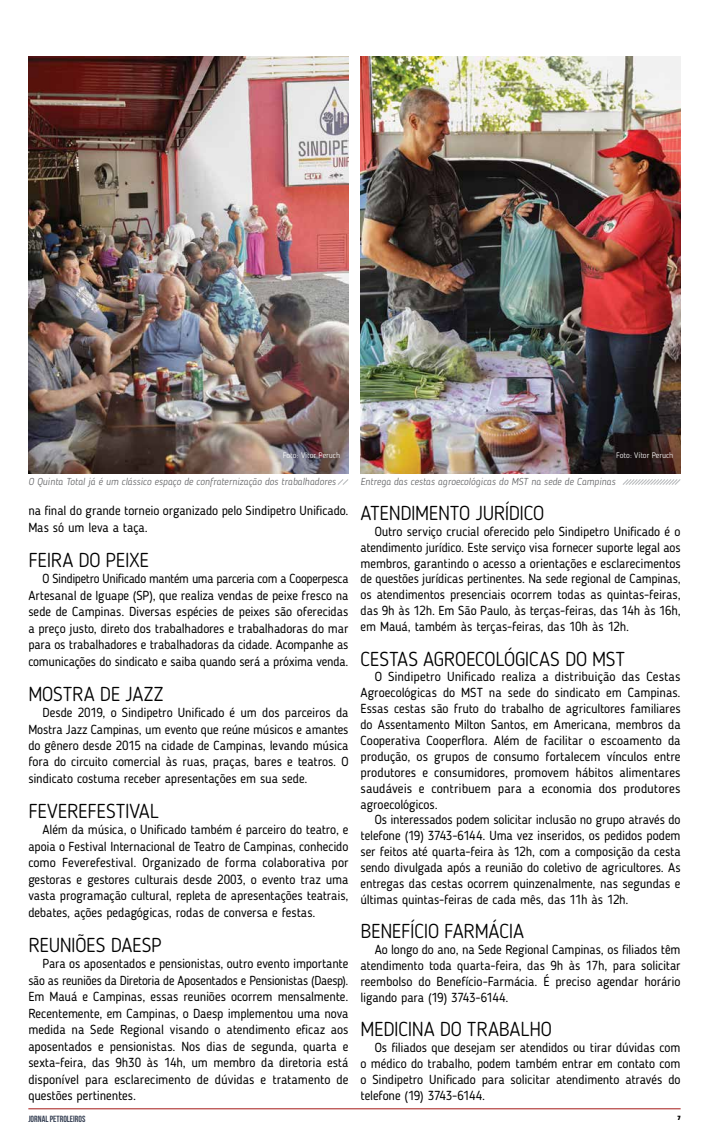
<style>
.page{position:relative;width:709px;height:1134px;background:#fff}
.page>*{position:absolute;margin:0;border:0;box-sizing:border-box;transform-origin:0 0}
.t1{font:300 20px "Blogger Sans";letter-spacing:-.01em;color:#000}
.t2{font:13px/15.9px "Blogger Sans";letter-spacing:-.01em;color:#000;text-align:justify}
.t3{font:italic 300 10px "Blogger Sans";color:#636466}
.t4{font:9px "Bebas Neue";color:#353f53}
.t5{font:300 8px "Blogger Sans";color:#fff}
.t6{font:900 6px "Roihu";color:#000}
</style>
<div class="page">
<hr style="left:28px;top:1108px;width:652px;height:1px;background:#a51815">
<img style="left:28px;top:57px;width:320px;height:417px">
<img style="left:360px;top:57px;width:320px;height:417px">
<svg style="left:622px;top:479px;width:59px;height:6px"></svg>
<svg style="left:337px;top:479px;width:12px;height:6px"></svg>
<p class="t5" style="left:283px;top:451px;width:59px">Foto: Vítor Peruch</p>
<p class="t5" style="left:616px;top:451px;width:59px">Foto: Vítor Peruch</p>
<p class="t3" style="left:29px;top:476px;width:309px">O Quinta Total já é um clássico espaço de confraternização dos trabalhadores</p>
<p class="t3" style="left:360px;top:476px;width:256px">Entrega das cestas agroecológicas do MST na sede de Campinas</p>
<p class="t2" style="left:28px;top:502px;width:322px;line-height:16.9px">na final do grande torneio organizado pelo Sindipetro Unificado.<br>Mas só um leva a taça.</p>
<h1 class="t1" style="left:28px;top:548px;width:122px">FEIRA DO PEIXE</h1>
<p class="t2" style="left:28px;top:570px;width:322px;line-height:16.5px;text-indent:14px">O Sindipetro Unificado mantém uma parceria com a Cooperpesca Artesanal de Iguape (SP), que realiza vendas de peixe fresco na sede de Campinas. Diversas espécies de peixes são oferecidas a preço justo, direto dos trabalhadores e trabalhadoras do mar para os trabalhadores e trabalhadoras da cidade. Acompanhe as comunicações do sindicato e saiba quando será a próxima venda.</p>
<h1 class="t1" style="left:28px;top:682px;width:137px">MOSTRA DE JAZZ</h1>
<p class="t2" style="left:28px;top:704px;width:322px;line-height:16.5px;text-indent:14px">Desde 2019, o Sindipetro Unificado é um dos parceiros da Mostra Jazz Campinas, um evento que reúne músicos e amantes do gênero desde 2015 na cidade de Campinas, levando música fora do circuito comercial às ruas, praças, bares e teatros. O sindicato costuma receber apresentações em sua sede.</p>
<h1 class="t1" style="left:28px;top:799px;width:132px">FEVEREFESTIVAL</h1>
<p class="t2" style="left:28px;top:822px;width:321px;line-height:16.5px;text-indent:14px">Além da música, o Unificado também é parceiro do teatro, e apoia o Festival Internacional de Teatro de Campinas, conhecido como Feverefestival. Organizado de forma colaborativa por gestoras e gestores culturais desde 2003, o evento traz uma vasta programação cultural, repleta de apresentações teatrais, debates, ações pedagógicas, rodas de conversa e festas.</p>
<h1 class="t1" style="left:28px;top:933px;width:135px">REUNIÕES DAESP</h1>
<p class="t2" style="left:28px;top:955px;width:322px;line-height:16.5px;text-indent:14px">Para os aposentados e pensionistas, outro evento importante são as reuniões da Diretoria de Aposentados e Pensionistas (Daesp).<br>Em Mauá e Campinas, essas reuniões ocorrem mensalmente.<br>Recentemente, em Campinas, o Daesp implementou uma nova medida na Sede Regional visando o atendimento eficaz aos aposentados e pensionistas. Nos dias de segunda, quarta e sexta-feira, das 9h30 às 14h, um membro da diretoria está disponível para esclarecimento de dúvidas e tratamento de questões pertinentes.</p>
<p class="t4" style="left:28px;top:1113px;width:59px">JORNAL PETROLEIROS</p>
<h1 class="t1" style="left:360px;top:501px;width:185px">ATENDIMENTO JURÍDICO</h1>
<p class="t2" style="left:360px;top:523px;width:322px;text-indent:14px">Outro serviço crucial oferecido pelo Sindipetro Unificado é o atendimento jurídico. Este serviço visa fornecer suporte legal aos membros, garantindo o acesso a orientações e esclarecimentos de questões jurídicas pertinentes. Na sede regional de Campinas, os atendimentos presenciais ocorrem todas as quintas-feiras, das 9h às 12h. Em São Paulo, às terças-feiras, das 14h às 16h, em Mauá, também às terças-feiras, das 10h às 12h.</p>
<h1 class="t1" style="left:360px;top:647px;width:266px">CESTAS AGROECOLÓGICAS DO MST</h1>
<p class="t2" style="left:360px;top:669px;width:322px;text-indent:14px">O Sindipetro Unificado realiza a distribuição das Cestas Agroecológicas do MST na sede do sindicato em Campinas.<br>Essas cestas são fruto do trabalho de agricultores familiares do Assentamento Milton Santos, em Americana, membros da Cooperativa Cooperflora. Além de facilitar o escoamento da produção, os grupos de consumo fortalecem vínculos entre produtores e consumidores, promovem hábitos alimentares saudáveis e contribuem para a economia dos produtores agroecológicos.</p>
<p class="t2" style="left:360px;top:812px;width:322px;text-indent:14px">Os interessados podem solicitar inclusão no grupo através do telefone (19) 3743-6144. Uma vez inseridos, os pedidos podem ser feitos até quarta-feira às 12h, com a composição da cesta sendo divulgada após a reunião do coletivo de agricultores. As entregas das cestas ocorrem quinzenalmente, nas segundas e últimas quintas-feiras de cada mês, das 11h às 12h.</p>
<h1 class="t1" style="left:360px;top:919px;width:165px">BENEFÍCIO FARMÁCIA</h1>
<p class="t2" style="left:360px;top:942px;width:322px;text-indent:14px">Ao longo do ano, na Sede Regional Campinas, os filiados têm atendimento toda quarta-feira, das 9h às 17h, para solicitar reembolso do Benefício-Farmácia. É preciso agendar horário ligando para (19) 3743-6144.</p>
<h1 class="t1" style="left:360px;top:1017px;width:193px">MEDICINA DO TRABALHO</h1>
<p class="t2" style="left:360px;top:1040px;width:321px;text-indent:14px">Os filiados que desejam ser atendidos ou tirar dúvidas com o médico do trabalho, podem também entrar em contato com o Sindipetro Unificado para solicitar atendimento através do telefone (19) 3743-6144.</p>
<p class="t6" style="left:677px;top:1115px;width:5px">7</p>
</div>
